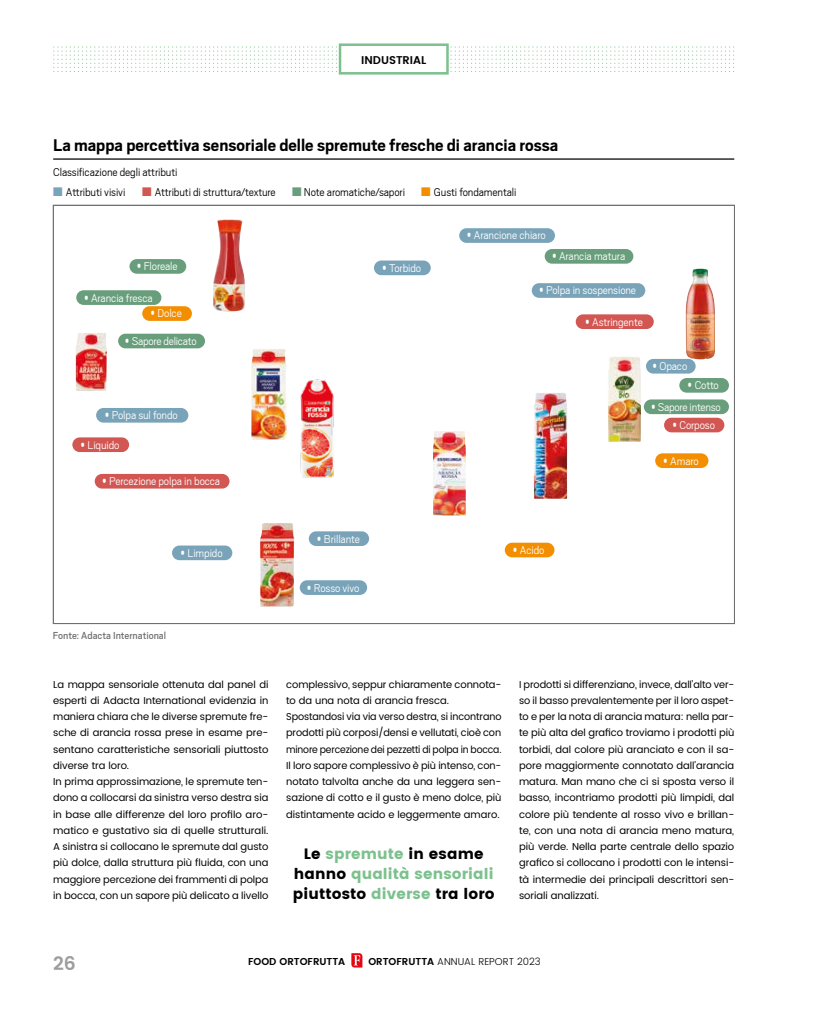
<style>
.page{position:relative;width:823px;height:1014px;background:#fff}
.page>*{position:absolute;margin:0;border:0;box-sizing:border-box;transform-origin:0 0}
.t1{font:700 18.75px "Scout";color:#000}
.t2{font:600 18.75px "Poppins";color:#9d9d9c}
.t3{font:15px/20px "Poppins";letter-spacing:.01em;color:#7cc18d;text-align:center}
.t4{font:300 12.5px "Scout";letter-spacing:-.01em;color:#fff}
.t5{font:300 12.5px "Scout";letter-spacing:-.01em;color:#000}
.t6{font:11.25px "Scout";color:#706f6f}
.t7{font:600 11.25px "Poppins";color:#000}
.t8{font:10px/16.2px "Poppins";letter-spacing:-.005em;color:#000}
.t9{font:300 10px "Poppins";color:#000}
.t10{font:600 10px "Poppins";color:#000}
.s1{color:#79a3b8}
.s2{color:#d25652}
.s3{color:#689e7b}
.s4{color:#f28e00}
.s5{color:#000}
.s6{font-weight:600}
</style>
<div class="page">
<svg style="left:53px;top:46px;width:677px;height:26px"></svg>
<div style="left:340px;top:45px;width:107px;height:28px;background:#fff"></div>
<div style="left:338px;top:43px;width:110px;height:32px;border:2px solid #7cc18d"></div>
<svg style="left:351px;top:953px;width:11px;height:14px"></svg>
<hr style="left:53px;top:158px;width:680px;height:2px;background:#000">
<div style="left:575px;top:314px;width:78px;height:15px;background:#d25652;border-radius:7px"></div>
<div style="left:118px;top:333px;width:87px;height:15px;background:#689e7b;border-radius:7px"></div>
<div style="left:142px;top:306px;width:50px;height:15px;background:#f28e00;border-radius:7px"></div>
<div style="left:663px;top:417px;width:61px;height:15px;background:#d25652;border-radius:7px"></div>
<div style="left:76px;top:290px;width:85px;height:15px;background:#689e7b;border-radius:7px"></div>
<img style="left:300px;top:379px;width:34px;height:99px">
<img style="left:260px;top:523px;width:34px;height:83px">
<img style="left:251px;top:349px;width:35px;height:90px">
<img style="left:433px;top:431px;width:32px;height:84px">
<img style="left:533px;top:393px;width:34px;height:106px">
<img style="left:213px;top:219px;width:32px;height:92px">
<img style="left:685px;top:268px;width:29px;height:91px">
<img style="left:608px;top:356px;width:32px;height:86px">
<img style="left:75px;top:333px;width:32px;height:58px">
<div style="left:72px;top:437px;width:57px;height:15px;background:#d25652;border-radius:7px"></div>
<div style="left:544px;top:249px;width:89px;height:15px;background:#689e7b;border-radius:7px"></div>
<div style="left:643px;top:399px;width:85px;height:15px;background:#689e7b;border-radius:7px"></div>
<div style="left:95px;top:474px;width:134px;height:14px;background:#d25652;border-radius:7px"></div>
<div style="left:679px;top:378px;width:49px;height:14px;background:#689e7b;border-radius:7px"></div>
<div style="left:129px;top:259px;width:57px;height:15px;background:#689e7b;border-radius:7px"></div>
<div style="left:504px;top:542px;width:50px;height:15px;background:#f28e00;border-radius:7px"></div>
<div style="left:654px;top:453px;width:54px;height:15px;background:#f28e00;border-radius:7px"></div>
<div style="left:299px;top:580px;width:68px;height:15px;background:#79a3b8;border-radius:7px"></div>
<div style="left:459px;top:228px;width:95px;height:15px;background:#79a3b8;border-radius:7px"></div>
<div style="left:96px;top:408px;width:92px;height:14px;background:#79a3b8;border-radius:7px"></div>
<div style="left:531px;top:283px;width:114px;height:15px;background:#79a3b8;border-radius:7px"></div>
<div style="left:645px;top:359px;width:50px;height:14px;background:#79a3b8;border-radius:7px"></div>
<div style="left:374px;top:260px;width:56px;height:15px;background:#79a3b8;border-radius:7px"></div>
<div style="left:308px;top:531px;width:61px;height:15px;background:#79a3b8;border-radius:7px"></div>
<div style="left:172px;top:545px;width:60px;height:15px;background:#79a3b8;border-radius:7px"></div>
<p class="t7" style="left:361px;top:54px;width:67px">INDUSTRIAL</p>
<h1 class="t1" style="left:53px;top:133px;width:506px">La mappa percettiva sensoriale delle spremute fresche di arancia rossa</h1>
<p class="t5" style="left:53px;top:164px;width:126px">Classificazione degli attributi</p>
<p class="t5" style="left:53px;top:184px;width:74px"><span class="s1">■</span> Attributi visivi</p>
<p class="t5" style="left:142px;top:184px;width:135px"><span class="s2">■</span> Attributi di struttura/texture</p>
<p class="t5" style="left:292px;top:184px;width:114px"><span class="s3">■</span> Note aromatiche/sapori</p>
<p class="t5" style="left:421px;top:184px;width:97px"><span class="s4">■</span> Gusti fondamentali</p>
<p class="t4" style="left:136px;top:258px;width:43px">• Floreale</p>
<p class="t4" style="left:84px;top:289px;width:70px">• Arancia fresca</p>
<p class="t4" style="left:150px;top:305px;width:33px">• Dolce</p>
<p class="t4" style="left:124px;top:333px;width:73px">• Sapore delicato</p>
<p class="t4" style="left:104px;top:407px;width:75px">• Polpa sul fondo</p>
<p class="t4" style="left:80px;top:436px;width:41px">• Liquido</p>
<p class="t4" style="left:102px;top:473px;width:120px">• Percezione polpa in bocca</p>
<p class="t4" style="left:381px;top:260px;width:41px">• Torbido</p>
<p class="t4" style="left:466px;top:227px;width:81px">• Arancione chiaro</p>
<p class="t4" style="left:551px;top:248px;width:75px">• Arancia matura</p>
<p class="t4" style="left:538px;top:282px;width:99px">• Polpa in sospensione</p>
<p class="t4" style="left:584px;top:313px;width:59px">• Astringente</p>
<p class="t4" style="left:651px;top:358px;width:36px">• Opaco</p>
<p class="t4" style="left:686px;top:377px;width:33px">• Cotto</p>
<p class="t4" style="left:650px;top:398px;width:71px">• Sapore intenso</p>
<p class="t4" style="left:671px;top:417px;width:44px">• Corposo</p>
<p class="t4" style="left:662px;top:452px;width:37px">• Amaro</p>
<p class="t4" style="left:180px;top:544px;width:44px">• Limpido</p>
<p class="t6" style="left:53px;top:627px;width:115px">Fonte: Adacta International</p>
<p class="t8" style="left:53px;top:676px;width:217px">La mappa sensoriale ottenuta dal panel di esperti di Adacta International evidenzia in maniera chiara che le diverse spremute fre&shy;sche di arancia rossa prese in esame pre&shy;sentano caratteristiche sensoriali piuttosto diverse tra loro.<br>In prima approssimazione, le spremute ten&shy;dono a collocarsi da sinistra verso destra sia in base alle differenze del loro profilo aro&shy;matico e gustativo sia di quelle strutturali.<br>A sinistra si collocano le spremute dal gusto più dolce, dalla struttura più fluida, con una maggiore percezione dei frammenti di polpa in bocca, con un sapore più delicato a livello</p>
<p class="t4" style="left:316px;top:530px;width:45px">• Brillante</p>
<p class="t4" style="left:306px;top:579px;width:54px">• Rosso vivo</p>
<p class="t4" style="left:512px;top:542px;width:33px">• Acido</p>
<p class="t8" style="left:286px;top:676px;width:217px">complessivo, seppur chiaramente connota&shy;to da una nota di arancia fresca.<br>Spostandosi via via verso destra, si incontrano prodotti più corposi/densi e vellutati, cioè con minore percezione dei pezzetti di polpa in bocca.<br>Il loro sapore complessivo è più intenso, con&shy;notato talvolta anche da una leggera sen&shy;sazione di cotto e il gusto è meno dolce, più distintamente acido e leggermente amaro.</p>
<h2 class="t3" style="left:292px;top:843px;width:203px"><span class="s5">Le</span> spremute <span class="s5">in esame hanno</span> qualità sensoriali <span class="s5">piuttosto</span> diverse <span class="s5">tra loro</span></h2>
<p class="t8" style="left:519px;top:676px;width:217px;text-align:justify">I prodotti si differenziano, invece, dall’alto ver&shy;so il basso prevalentemente per il loro aspet&shy;to e per la nota di arancia matura: nella par&shy;te più alta del grafico troviamo i prodotti più torbidi, dal colore più aranciato e con il sa&shy;pore maggiormente connotato dall’arancia matura. Man mano che ci si sposta verso il basso, incontriamo prodotti più limpidi, dal colore più tendente al rosso vivo e brillan&shy;te, con una nota di arancia meno matura, più verde. Nella parte centrale dello spazio grafico si collocano i prodotti con le intensi&shy;tà intermedie dei principali descrittori sen&shy;soriali analizzati.</p>
<h1 class="t2" style="left:53px;top:952px;width:24px">26</h1>
<p class="t10" style="left:248px;top:955px;width:99px">FOOD ORTOFRUTTA</p>
<p class="t9" style="left:368px;top:955px;width:174px"><span class="s6">ORTOFRUTTA</span> ANNUAL REPORT 2023</p>
</div>
